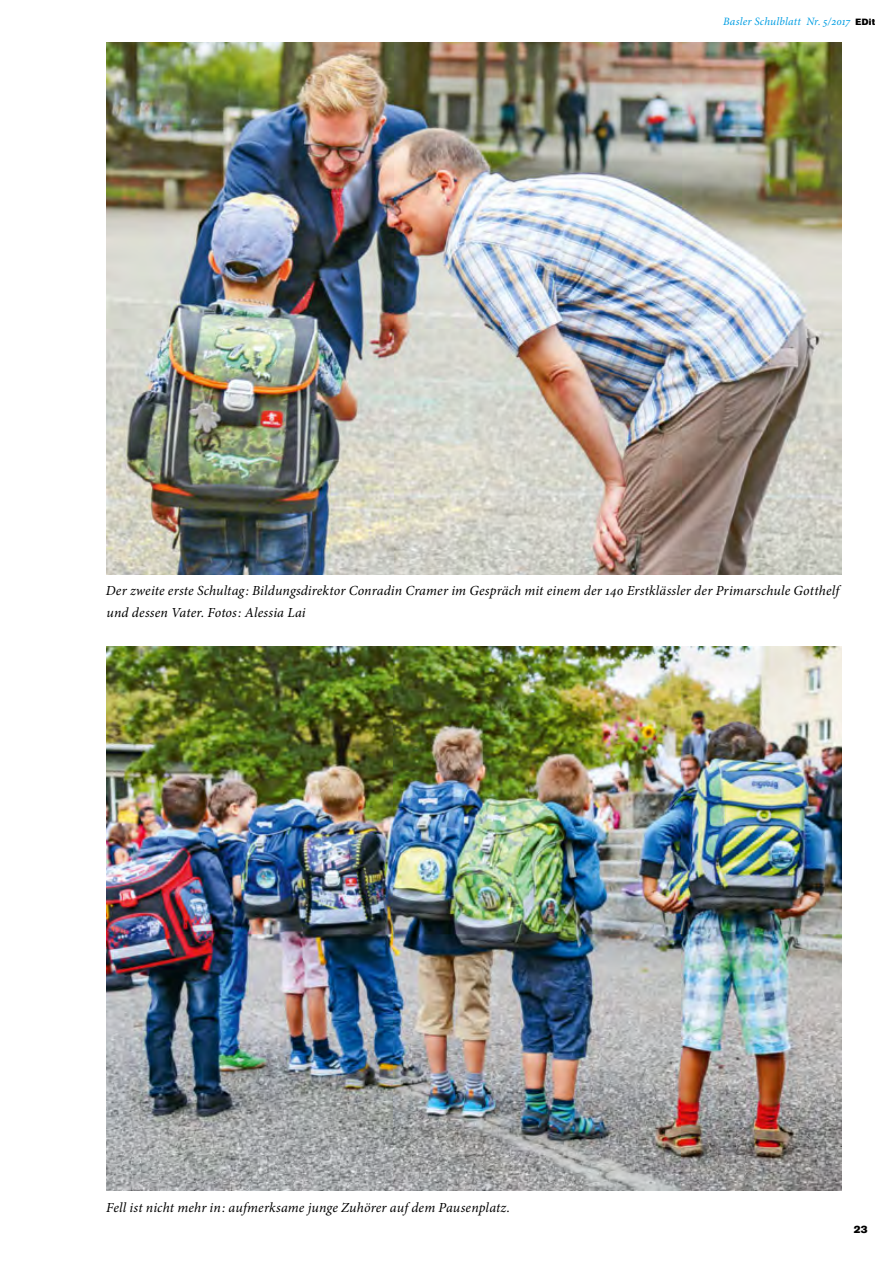
<style>
.page{position:relative;width:893px;height:1263px;background:#fff}
.page>*{position:absolute;margin:0;border:0;box-sizing:border-box;transform-origin:0 0}
.s_Kursiv{font:italic 13.8px/21.3px "Minion Pro";letter-spacing:.01em;color:#000}
.t1{font:italic 11.25px "Minion Pro";letter-spacing:.015em;color:#009ee3}
.t2{font:10.5px "Akzidenz Grotesk BE Super";color:#000}
.s1{font-family:"Akzidenz Grotesk BE Super";font-style:normal;font-size:9px;color:#000}
</style>
<div class="page">
<img style="left:107px;top:646px;width:735px;height:545px">
<img style="left:106px;top:43px;width:736px;height:531px">
<p class="t1" style="left:723px;top:14px;width:154px">Basler Schulblatt Nr. 5/2017 <span class="s1">EDit</span></p>
<p class="s_Kursiv" style="left:106px;top:580px;width:735px">Der zweite erste Schultag : Bildungsdirektor Conradin Cramer im Gespräch mit einem der 140 Erstklässler der Primarschule Gotthelf und dessen Vater. Fotos : Alessia Lai</p>
<p class="s_Kursiv" style="left:106px;top:1197px;width:405px">Fell ist nicht mehr in : aufmerksame junge Zuhörer auf dem Pausenplatz.</p>
<p class="t2" style="left:854px;top:1223px;width:15px">23</p>
</div>
